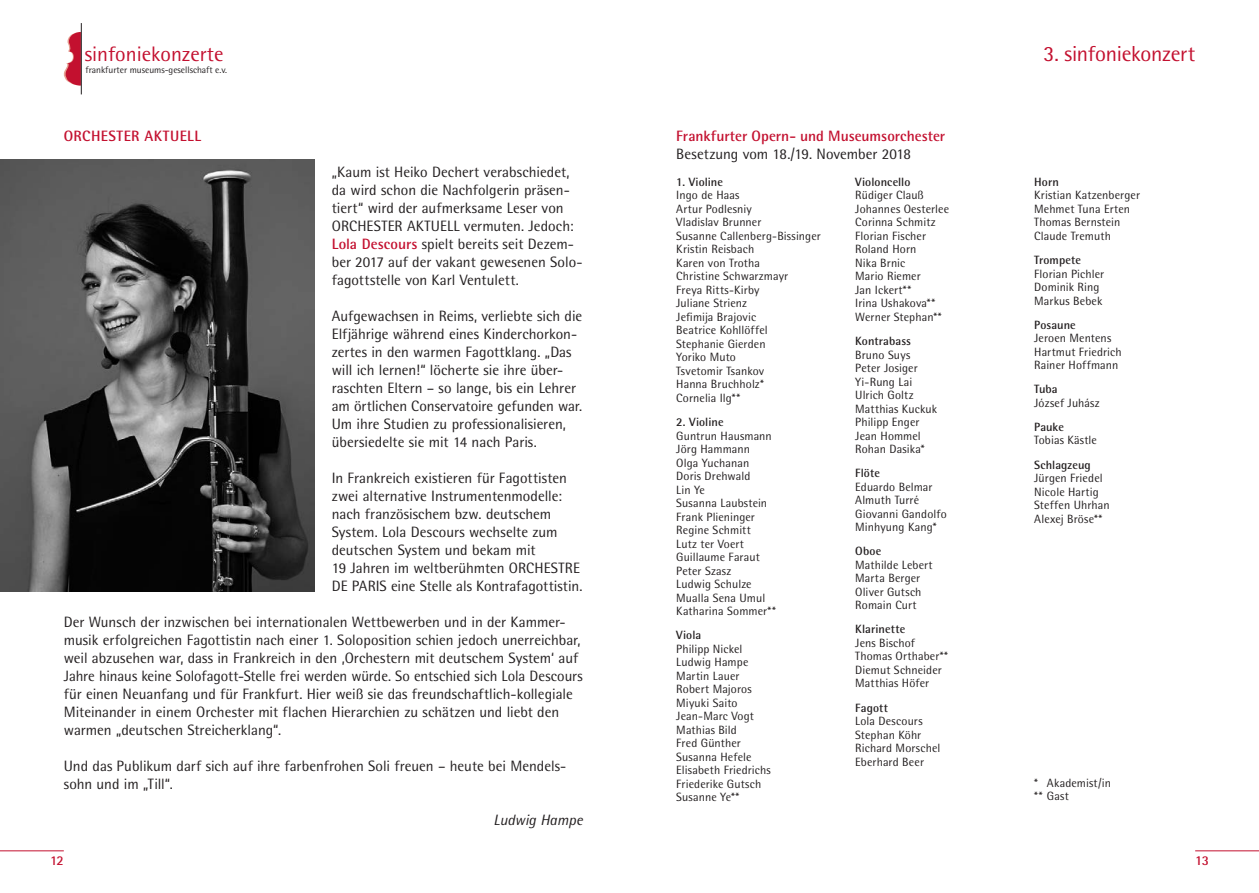
<style>
.page{position:relative;width:1259px;height:893px;background:#fff}
.page>*{position:absolute;margin:0;border:0;box-sizing:border-box;transform-origin:0 0}
.t1{font:21.75px "Rotis Semi Sans";letter-spacing:-.015em;color:#c3102f}
.t2{font:21px "Rotis Semi Sans";color:#c3102f}
.t3{font:15px/18px "Rotis Semi Sans";color:#231f20}
.t4{font:700 15px "Rotis Semi Sans";letter-spacing:.005em;color:#c3102f}
.t5{font:700 15px "Rotis Semi Sans";letter-spacing:.03em;color:#c3102f}
.t6{font:italic 15px "Rotis Semi Sans";letter-spacing:-.005em;color:#231f20}
.t7{font:700 13.5px "Rotis Sans Serif";color:#c3102f}
.t8{font:700 13.5px "Rotis Semi Sans";color:#c3102f}
.t9{font:12px/13.5px "Rotis Semi Sans";letter-spacing:.01em;color:#231f20}
.t10{font:700 12px "Rotis Semi Sans";letter-spacing:.01em;color:#231f20}
.t11{font:9.45px "Rotis Semi Sans";color:#231f20}
.s1{font-weight:700;color:#c3102f}
</style>
<div class="page">
<hr style="left:0;top:850px;width:64px;height:1px;background:#c3102f">
<hr style="left:1195px;top:850px;width:64px;height:1px;background:#c3102f">
<svg style="left:64px;top:32px;width:17px;height:54px"></svg>
<hr style="left:81px;top:23px;width:1px;height:71px;background:#231f20">
<img style="left:0;top:159px;width:315px;height:432px">
<h2 class="t2" style="left:85px;top:42px;width:140px">sinfoniekonzerte</h2>
<p class="t11" style="left:86px;top:65px;width:143px">frankfurter museums-gesellschaft e.v.</p>
<p class="t5" style="left:64px;top:127px;width:139px">ORCHESTER AKTUELL</p>
<p class="t3" style="left:332px;top:163px;width:252px">„Kaum ist Heiko Dechert verabschiedet, da wird schon die Nachfolgerin präsen&shy;tiert“ wird der aufmerksame Leser von ORCHESTER AKTUELL vermuten. Jedoch:<br><span class="s1">Lola Descours</span> spielt bereits seit Dezem&shy;ber 2017 auf der vakant gewesenen Solo&shy;fagottstelle von Karl Ventulett.</p>
<p class="t3" style="left:332px;top:307px;width:252px">Aufgewachsen in Reims, verliebte sich die Elfjährige während eines Kinderchorkon&shy;zertes in den warmen Fagottklang. „Das will ich lernen!“ löcherte sie ihre über&shy;raschten Eltern – so lange, bis ein Lehrer am örtlichen Conservatoire gefunden war.<br>Um ihre Studien zu professionalisieren, übersiedelte sie mit 14 nach Paris.</p>
<p class="t3" style="left:332px;top:469px;width:252px">In Frankreich existieren für Fagottisten zwei alternative Instrumentenmodelle: nach französischem bzw. deutschem System. Lola Descours wechselte zum deutschen System und bekam mit<br>19 Jahren im weltberühmten ORCHESTRE DE PARIS eine Stelle als Kontrafagottistin.</p>
<p class="t3" style="left:64px;top:613px;width:520px">Der Wunsch der inzwischen bei internationalen Wettbewerben und in der Kammer&shy;musik erfolgreichen Fagottistin nach einer 1. Soloposition schien jedoch unerreichbar, weil abzusehen war, dass in Frankreich in den ,Orchestern mit deutschem System‘ auf Jahre hinaus keine Solofagott-Stelle frei werden würde. So entschied sich Lola Descours für einen Neuanfang und für Frankfurt. Hier weiß sie das freundschaftlich-kollegiale Miteinander in einem Orchester mit flachen Hierarchien zu schätzen und liebt den warmen „deutschen Streicherklang“.</p>
<p class="t3" style="left:64px;top:757px;width:504px">Und das Publikum darf sich auf ihre farbenfrohen Soli freuen – heute bei Mendels&shy;sohn und im „Till“.</p>
<p class="t6" style="left:493px;top:811px;width:91px">Ludwig Hampe</p>
<p class="t4" style="left:676px;top:126px;width:270px">Frankfurter Opern- und Museumsorchester</p>
<p class="t3" style="left:676px;top:145px;width:236px">Besetzung vom 18./19. November 2018</p>
<p class="t10" style="left:676px;top:174px;width:48px">1. Violine</p>
<p class="t9" style="left:676px;top:188px;width:146px">Ingo de Haas<br>Artur Podlesniy<br>Vladislav Brunner<br>Susanne Callenberg-Bissinger<br>Kristin Reisbach<br>Karen von Trotha<br>Christine Schwarzmayr<br>Freya Ritts-Kirby<br>Juliane Strienz<br>Jefimija Brajovic<br>Beatrice Kohllöffel<br>Stephanie Gierden<br>Yoriko Muto<br>Tsvetomir Tsankov<br>Hanna Bruchholz*<br>Cornelia Ilg**</p>
<p class="t10" style="left:676px;top:415px;width:49px">2. Violine</p>
<p class="t9" style="left:676px;top:429px;width:101px">Guntrun Hausmann<br>Jörg Hammann<br>Olga Yuchanan<br>Doris Drehwald<br>Lin Ye<br>Susanna Laubstein<br>Frank Plieninger<br>Regine Schmitt<br>Lutz ter Voert<br>Guillaume Faraut<br>Peter Szasz<br>Ludwig Schulze<br>Mualla Sena Umul<br>Katharina Sommer**</p>
<p class="t10" style="left:676px;top:628px;width:27px">Viola</p>
<p class="t9" style="left:676px;top:642px;width:96px">Philipp Nickel<br>Ludwig Hampe<br>Martin Lauer<br>Robert Majoros<br>Miyuki Saito<br>Jean-Marc Vogt<br>Mathias Bild<br>Fred Günther<br>Susanna Hefele<br>Elisabeth Friedrichs<br>Friederike Gutsch<br>Susanne Ye**</p>
<p class="t10" style="left:855px;top:174px;width:57px">Violoncello</p>
<p class="t9" style="left:855px;top:188px;width:95px">Rüdiger Clauß<br>Johannes Oesterlee<br>Corinna Schmitz<br>Florian Fischer<br>Roland Horn<br>Nika Brnic<br>Mario Riemer<br>Jan Ickert**<br>Irina Ushakova**<br>Werner Stephan**</p>
<p class="t10" style="left:855px;top:334px;width:57px">Kontrabass</p>
<p class="t9" style="left:855px;top:348px;width:83px">Bruno Suys<br>Peter Josiger<br>Yi-Rung Lai<br>Ulrich Goltz<br>Matthias Kuckuk<br>Philipp Enger<br>Jean Hommel<br>Rohan Dasika*</p>
<p class="t10" style="left:855px;top:466px;width:26px">Flöte</p>
<p class="t9" style="left:855px;top:480px;width:93px">Eduardo Belmar<br>Almuth Turré<br>Giovanni Gandolfo<br>Minhyung Kang*</p>
<p class="t10" style="left:855px;top:544px;width:27px">Oboe</p>
<p class="t9" style="left:855px;top:558px;width:79px">Mathilde Lebert<br>Marta Berger<br>Oliver Gutsch<br>Romain Curt</p>
<p class="t10" style="left:855px;top:622px;width:52px">Klarinette</p>
<p class="t9" style="left:855px;top:636px;width:94px">Jens Bischof<br>Thomas Orthaber**<br>Diemut Schneider<br>Matthias Höfer</p>
<p class="t10" style="left:855px;top:700px;width:34px">Fagott</p>
<p class="t9" style="left:855px;top:714px;width:87px">Lola Descours<br>Stephan Köhr<br>Richard Morschel<br>Eberhard Beer</p>
<h1 class="t1" style="left:1043px;top:41px;width:153px">3. sinfoniekonzert</h1>
<p class="t10" style="left:1034px;top:174px;width:26px">Horn</p>
<p class="t9" style="left:1034px;top:188px;width:107px">Kristian Katzenberger<br>Mehmet Tuna Erten<br>Thomas Bernstein<br>Claude Tremuth</p>
<p class="t10" style="left:1034px;top:253px;width:48px">Trompete</p>
<p class="t9" style="left:1034px;top:267px;width:71px">Florian Pichler<br>Dominik Ring<br>Markus Bebek</p>
<p class="t10" style="left:1034px;top:317px;width:43px">Posaune</p>
<p class="t9" style="left:1034px;top:331px;width:89px">Jeroen Mentens<br>Hartmut Friedrich<br>Rainer Hoffmann</p>
<p class="t10" style="left:1034px;top:382px;width:25px">Tuba</p>
<p class="t9" style="left:1034px;top:396px;width:67px">József Juhász</p>
<p class="t10" style="left:1034px;top:419px;width:31px">Pauke</p>
<p class="t9" style="left:1034px;top:433px;width:64px">Tobias Kästle</p>
<p class="t10" style="left:1034px;top:457px;width:58px">Schlagzeug</p>
<p class="t9" style="left:1034px;top:471px;width:77px">Jürgen Friedel<br>Nicole Hartig<br>Steffen Uhrhan<br>Alexej Bröse**</p>
<p class="t9" style="left:1034px;top:776px;width:78px">* Akademist/in ** Gast</p>
<p class="t7" style="left:50px;top:852px;width:15px">12</p>
<p class="t8" style="left:1195px;top:852px;width:15px">13</p>
</div>
